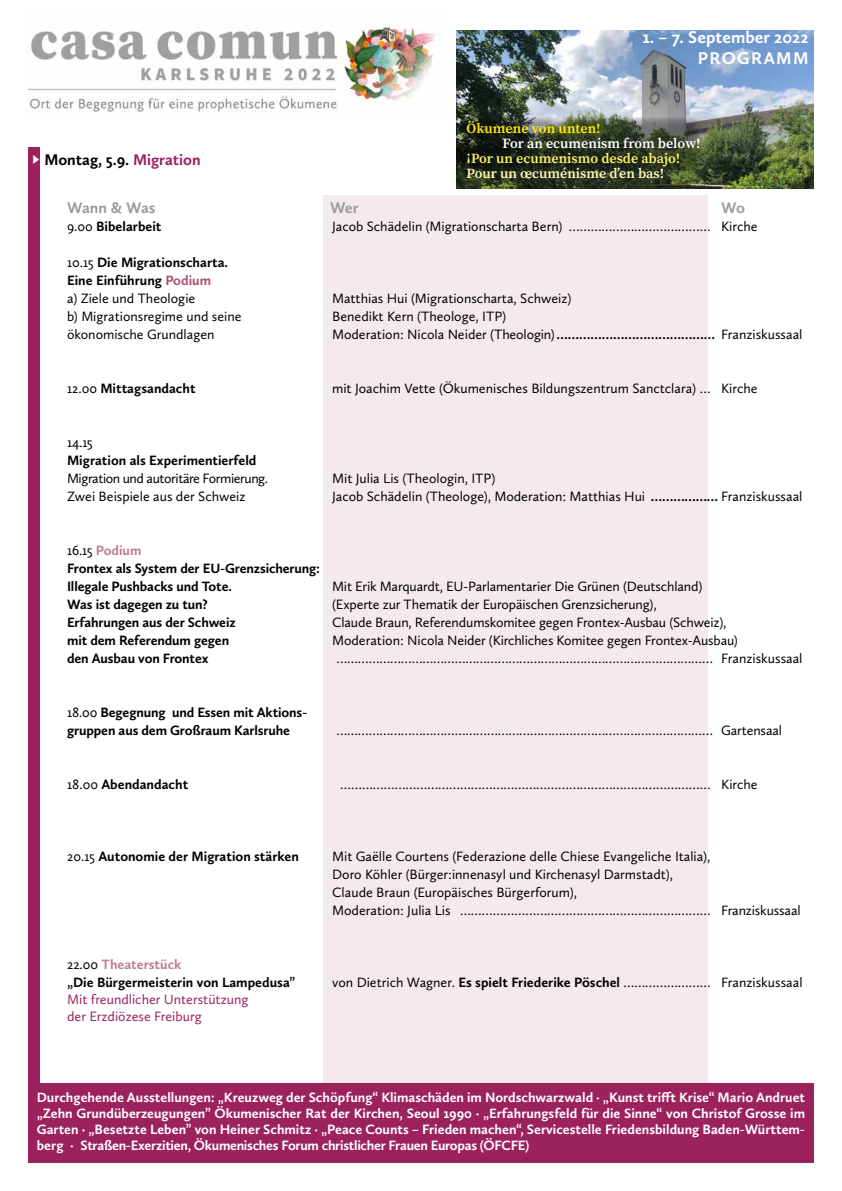
<style>
.page{position:relative;width:842px;height:1191px;background:#fff}
.page>*{position:absolute;margin:0;border:0;box-sizing:border-box;transform-origin:0 0}
.t1{font:700 17.6px/21.1px "Calluna Sans";color:#fff;text-align:right}
.t2{font:700 16px "Calluna Sans";color:#000}
.t3{font:700 16px "Calluna Sans";letter-spacing:-.015em;color:#9d9d9c}
.t4{font:14px/18px "Calluna Sans";color:#000}
.t5{font:700 14px/18px "Calluna Sans";letter-spacing:-.01em;color:#000}
.t6{font:700 14px/16px "Calluna Sans";letter-spacing:-.02em;color:#fff;text-align:justify}
.t7{font:14px/16.8px "Calluna Sans";color:#9c225e}
.t8{font:14px "Calluna Sans";letter-spacing:-.03em;color:#000}
.t9{font:14px "Source Serif Variable";color:#fff265}
.t10{font:14px "Source Serif Variable";color:#fff}
.t11{font:14px "Source Serif Variable";color:#fff7b2}
.t12{font:14px "Source Serif Variable";letter-spacing:.005em;color:#ffed00}
.s1{color:#fff}
.s2{color:#9c225e}
.s3{font-weight:400}
.s4{color:#ae4e76}
.s5{font-weight:700}
.s6{color:#c17b96}
</style>
<div class="page">
<div style="left:323px;top:195px;width:385px;height:967px;background:#f4eaee"></div>
<div style="left:28px;top:147px;width:12px;height:1015px;background:#9c225e"></div>
<img style="left:456px;top:30px;width:358px;height:158px">
<svg style="left:461px;top:117px;width:240px;height:56px;background:#333b2c"></svg>
<img style="left:28px;top:31px;width:312px;height:81px">
<img style="left:340px;top:26px;width:96px;height:74px">
<div style="left:28px;top:1083px;width:786px;height:79px;background:#9c225e"></div>
<p class="t2" style="left:31px;top:149px;width:172px"><span class="s1">►</span> Montag, 5.9. <span class="s2">Migration</span></p>
<p class="t1" style="left:642px;top:26px;width:168px">1. – 7. September 2022<br>PROGRAMM</p>
<p class="t12" style="left:467px;top:119px;width:136px">Ökumene von unten!</p>
<p class="t10" style="left:503px;top:134px;width:200px">For an ecumenism from below!</p>
<p class="t9" style="left:467px;top:149px;width:215px">¡Por un ecumenismo desde abajo!</p>
<p class="t11" style="left:467px;top:164px;width:199px">Pour un œcuménisme d’en bas!</p>
<p class="t3" style="left:67px;top:197px;width:90px">Wann &amp; Was</p>
<p class="t3" style="left:330px;top:197px;width:30px">Wer</p>
<p class="t3" style="left:721px;top:197px;width:25px">Wo</p>
<p class="t5" style="left:67px;top:217px;width:96px"><span class="s3">9.00</span> Bibelarbeit</p>
<p class="t4" style="left:332px;top:217px;width:427px">Jacob Schädelin (Migrationscharta Bern) ………………………………… Kirche</p>
<p class="t5" style="left:67px;top:253px;width:162px"><span class="s3">10.15</span> Die Migrationscharta.<br>Eine Einführung <span class="s4">Podium<br></span><span class="s3">a) Ziele und Theologie</span></p>
<p class="t4" style="left:332px;top:289px;width:241px">Matthias Hui (Migrationscharta, Schweiz)</p>
<p class="t4" style="left:67px;top:307px;width:176px">b) Migrationsregime und seine</p>
<p class="t4" style="left:332px;top:307px;width:176px">Benedikt Kern (Theologe, ITP)</p>
<p class="t4" style="left:67px;top:325px;width:149px">ökonomische Grundlagen</p>
<p class="t4" style="left:332px;top:325px;width:472px">Moderation: Nicola Neider (Theologin)<span class="s5">……………………………………</span> Franziskussaal</p>
<p class="t5" style="left:67px;top:379px;width:130px"><span class="s3">12.00</span> Mittagsandacht</p>
<p class="t4" style="left:332px;top:379px;width:427px">mit Joachim Vette (Ökumenisches Bildungszentrum Sanctclara) … Kirche</p>
<p class="t4" style="left:67px;top:433px;width:27px">14.15</p>
<p class="t5" style="left:67px;top:451px;width:191px">Migration als Experimentierfeld</p>
<p class="t8" style="left:67px;top:469px;width:203px">Migration und autoritäre Formierung.</p>
<p class="t4" style="left:332px;top:469px;width:165px">Mit Julia Lis (Theologin, ITP)</p>
<p class="t4" style="left:67px;top:487px;width:180px">Zwei Beispiele aus der Schweiz</p>
<p class="t4" style="left:332px;top:487px;width:472px">Jacob Schädelin (Theologe), Moderation: Matthias Hui <span class="s5">………………</span> Franziskussaal</p>
<p class="t5" style="left:67px;top:541px;width:255px"><span class="s3">16.15</span> <span class="s6">Podium<br></span>Frontex als System der EU-Grenzsicherung:<br>Illegale Pushbacks und Tote.</p>
<p class="t4" style="left:332px;top:577px;width:372px">Mit Erik Marquardt, EU-Parlamentarier Die Grünen (Deutschland)</p>
<p class="t5" style="left:67px;top:595px;width:142px">Was ist dagegen zu tun?</p>
<p class="t4" style="left:332px;top:595px;width:326px">(Experte zur Thematik der Europäischen Grenzsicherung),</p>
<p class="t5" style="left:67px;top:613px;width:170px">Erfahrungen aus der Schweiz</p>
<p class="t4" style="left:332px;top:613px;width:396px">Claude Braun, Referendumskomitee gegen Frontex-Ausbau (Schweiz),</p>
<p class="t5" style="left:67px;top:631px;width:164px">mit dem Referendum gegen</p>
<p class="t4" style="left:332px;top:631px;width:407px">Moderation: Nicola Neider (Kirchliches Komitee gegen Frontex-Ausbau)</p>
<p class="t5" style="left:67px;top:649px;width:143px">den Ausbau von Frontex</p>
<p class="t4" style="left:336px;top:649px;width:468px">…………………………………………………………………………………………… Franziskussaal</p>
<p class="t5" style="left:67px;top:703px;width:242px"><span class="s3">18.00</span> Begegnung und Essen mit Aktions&shy;gruppen aus dem Großraum Karlsruhe</p>
<p class="t4" style="left:336px;top:721px;width:447px">…………………………………………………………………………………………… Gartensaal</p>
<p class="t5" style="left:67px;top:775px;width:123px"><span class="s3">18.00</span> Abendandacht</p>
<p class="t4" style="left:340px;top:775px;width:419px">………………………………………………………………………………………… Kirche</p>
<p class="t5" style="left:67px;top:847px;width:233px"><span class="s3">20.15</span> Autonomie der Migration stärken</p>
<p class="t4" style="left:332px;top:847px;width:470px">Mit Gaëlle Courtens (Federazione delle Chiese Evangeliche Italia),<br>Doro Köhler (Bürger:innenasyl und Kirchenasyl Darmstadt),<br>Claude Braun (Europäisches Bürgerforum),<br>Moderation: Julia Lis …………………………………………………………… Franziskussaal</p>
<p class="t5" style="left:67px;top:955px;width:230px"><span class="s3">22.00</span> <span class="s6">Theaterstück<br></span>„Die Bürgermeisterin von Lampedusa”</p>
<p class="t7" style="left:67px;top:990px;width:183px">Mit freundlicher Unterstützung der Erzdiözese Freiburg</p>
<p class="t4" style="left:332px;top:973px;width:472px">von Dietrich Wagner. <span class="s5">Es spielt Friederike Pöschel</span> …………………… Franziskussaal</p>
<p class="t6" style="left:37px;top:1089px;width:770px">Durchgehende Ausstellungen: „Kreuzweg der Schöpfung“ Klimaschäden im Nordschwarzwald · „Kunst trifft Krise“ Mario Andruet „Zehn Grundüberzeugungen” Ökumenischer Rat der Kirchen, Seoul 1990 · „Erfahrungsfeld für die Sinne“ von Christof Grosse im Garten · „Besetzte Leben” von Heiner Schmitz · „Peace Counts – Frieden machen“, Servicestelle Friedensbildung Baden-Württem&shy;berg · Straßen-Exerzitien, Ökumenisches Forum christlicher Frauen Europas (ÖFCFE)</p>
</div>
